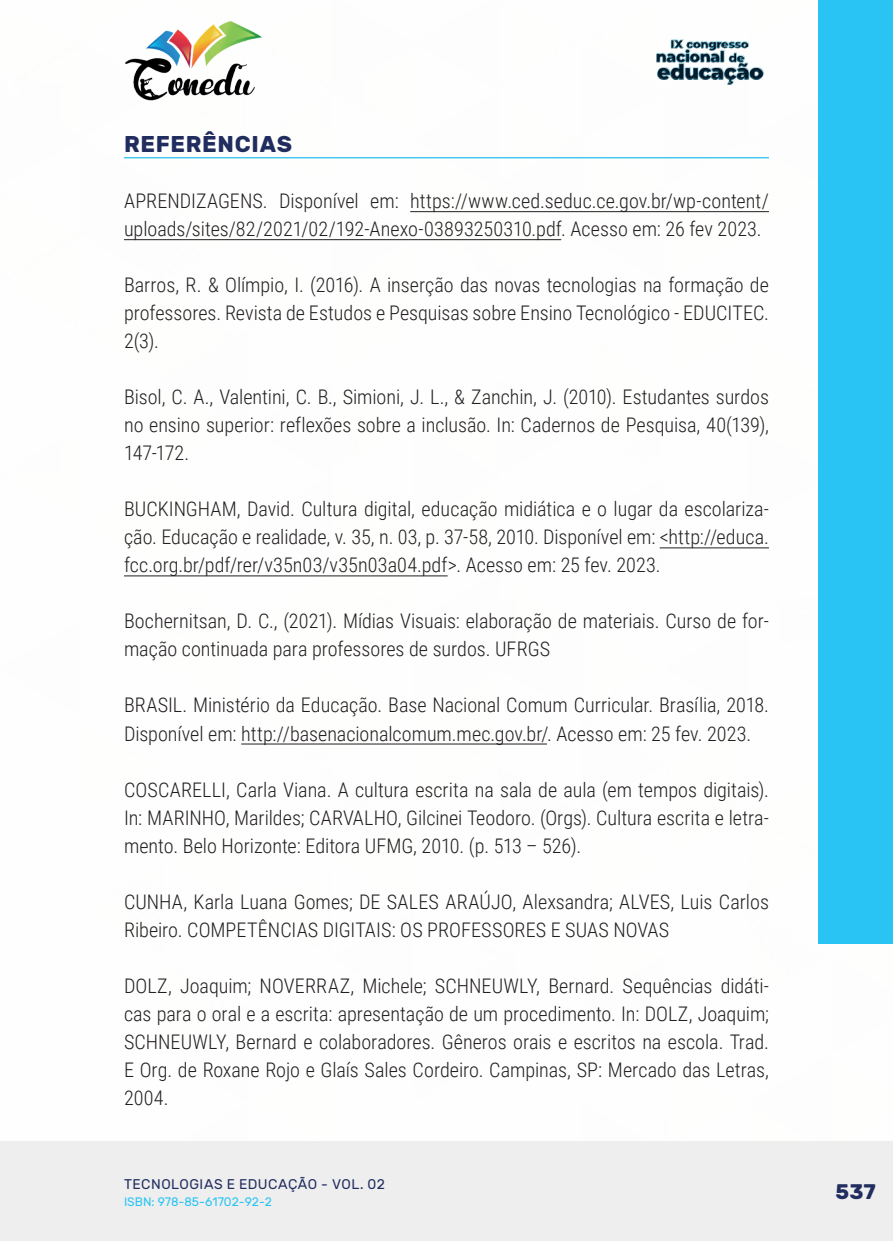
<style>
.page{position:relative;width:893px;height:1241px;background:#fff}
.page>*{position:absolute;margin:0;border:0;box-sizing:border-box;transform-origin:0 0}
._10_SUBTITULO{font:700 22.75px "Rubik";letter-spacing:.03em;color:#202d5e}
.t1{font:700 21px "Rubik";color:#202d5e}
._17_REFERENCIAS{font:300 20.12px/28px "Roboto Condensed";color:#231f20;text-align:justify}
.t2{font:14px "Rubik";letter-spacing:.035em;color:#202d5e}
.t3{font:12.25px "Rubik";color:#29c4f3}
</style>
<div class="page">
<div style="left:0;top:1141px;width:893px;height:99px;background:#eeeeef"></div>
<div style="left:819px;top:0;width:74px;height:943px;background:#29c4f3"></div>
<img style="left:125px;top:20px;width:137px;height:81px">
<img style="left:656px;top:39px;width:108px;height:46px">
<hr style="left:124px;top:157px;width:645px;height:1px;background:#29c4f3">
<hr style="left:410px;top:211px;width:359px;height:1px;background:#231f20">
<hr style="left:124px;top:239px;width:437px;height:1px;background:#231f20">
<hr style="left:660px;top:547px;width:109px;height:1px;background:#231f20">
<hr style="left:124px;top:575px;width:324px;height:1px;background:#231f20">
<hr style="left:241px;top:743px;width:306px;height:1px;background:#231f20">
<p class="_10_SUBTITULO" style="left:124px;top:131px;width:170px">REFERÊNCIAS</p>
<p class="_17_REFERENCIAS" style="left:124px;top:186px;width:646px">APRENDIZAGENS. Disponível em: https://www.ced.seduc.ce.gov.br/wp-content/ uploads/sites/82/2021/02/192-Anexo-03893250310.pdf. Acesso em: 26 fev 2023.</p>
<p class="_17_REFERENCIAS" style="left:124px;top:270px;width:646px">Barros, R. &amp; Olímpio, I. (2016). A inserção das novas tecnologias na formação de professores. Revista de Estudos e Pesquisas sobre Ensino Tecnológico - EDUCITEC.<br>2(3).</p>
<p class="_17_REFERENCIAS" style="left:124px;top:382px;width:646px">Bisol, C. A., Valentini, C. B., Simioni, J. L., &amp; Zanchin, J. (2010). Estudantes surdos no ensino superior: reflexões sobre a inclusão. In: Cadernos de Pesquisa, 40(139), 147-172.</p>
<p class="_17_REFERENCIAS" style="left:124px;top:494px;width:646px">BUCKINGHAM, David. Cultura digital, educação midiática e o lugar da escolariza&shy;ção. Educação e realidade, v. 35, n. 03, p. 37-58, 2010. Disponível em: &lt;http://educa. fcc.org.br/pdf/rer/v35n03/v35n03a04.pdf&gt;. Acesso em: 25 fev. 2023.</p>
<p class="_17_REFERENCIAS" style="left:124px;top:606px;width:646px">Bochernitsan, D. C., (2021). Mídias Visuais: elaboração de materiais. Curso de for&shy;mação continuada para professores de surdos. UFRGS</p>
<p class="_17_REFERENCIAS" style="left:124px;top:690px;width:646px">BRASIL. Ministério da Educação. Base Nacional Comum Curricular. Brasília, 2018.<br>Disponível em: http://basenacionalcomum.mec.gov.br/. Acesso em: 25 fev. 2023.</p>
<p class="_17_REFERENCIAS" style="left:124px;top:774px;width:646px">COSCARELLI, Carla Viana. A cultura escrita na sala de aula (em tempos digitais).<br>In: MARINHO, Marildes; CARVALHO, Gilcinei Teodoro. (Orgs). Cultura escrita e letra&shy;mento. Belo Horizonte: Editora UFMG, 2010. (p. 513 – 526).</p>
<p class="_17_REFERENCIAS" style="left:124px;top:886px;width:646px">CUNHA, Karla Luana Gomes; DE SALES ARAÚJO, Alexsandra; ALVES, Luis Carlos<br>Ribeiro. COMPETÊNCIAS DIGITAIS: OS PROFESSORES E SUAS NOVAS</p>
<p class="_17_REFERENCIAS" style="left:124px;top:970px;width:646px">DOLZ, Joaquim; NOVERRAZ, Michele; SCHNEUWLY, Bernard. Sequências didáti&shy;cas para o oral e a escrita: apresentação de um procedimento. In: DOLZ, Joaquim; SCHNEUWLY, Bernard e colaboradores. Gêneros orais e escritos na escola. Trad.<br>E Org. de Roxane Rojo e Glaís Sales Cordeiro. Campinas, SP: Mercado das Letras, 2004.</p>
<p class="t2" style="left:124px;top:1175px;width:263px">TECNOLOGIAS E EDUCAÇÃO - VOL. 02</p>
<p class="t3" style="left:124px;top:1194px;width:150px">ISBN: 978-85-61702-92-2</p>
<p class="t1" style="left:836px;top:1179px;width:42px">537</p>
</div>
